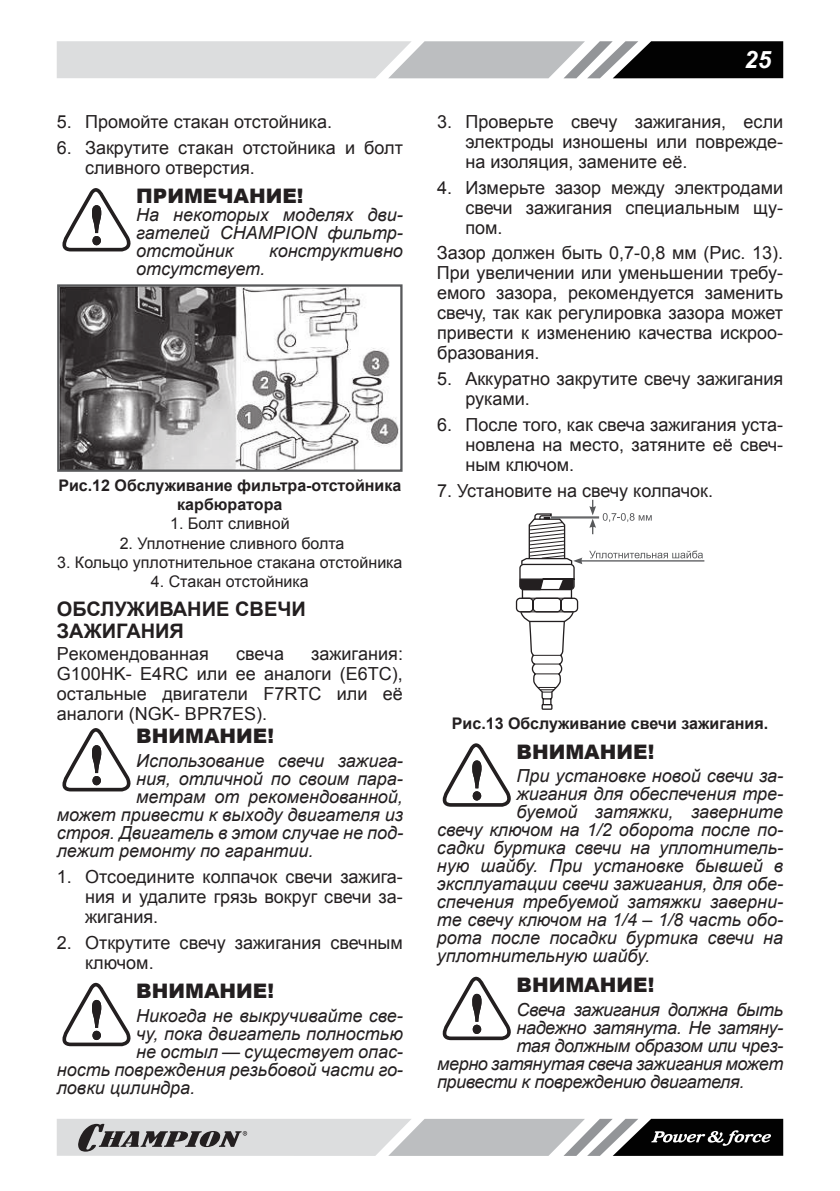
<style>
.page{position:relative;width:840px;height:1191px;background:#fff}
.page>*{position:absolute;margin:0;border:0;box-sizing:border-box;transform-origin:0 0}
.t1{font:italic 700 24px "Arial";color:#fff}
.t2{font:900 20px "Arial";color:#231f20}
.t3{font:700 20px/22px "Arial";color:#231f20}
.t4{font:18px/20px "Arial";color:#231f20;text-align:justify}
.t5{font:italic 18px/18px "Arial";color:#231f20;text-align:justify}
.t6{font:italic 18px "Arial";letter-spacing:-.02em;color:#231f20}
.t7{font:16px "Arial";color:#231f20}
.t8{font:700 16px/19.2px "Arial";color:#231f20;text-align:center}
</style>
<div class="page">
<svg style="left:57px;top:41px;width:725px;height:37px"></svg>
<svg style="left:57px;top:1118px;width:725px;height:37px"></svg>
<svg style="left:62px;top:188px;width:69px;height:63px"></svg>
<img style="left:60px;top:287px;width:339px;height:182px">
<div style="left:57px;top:284px;width:345px;height:188px;border:2px solid #58595b"></div>
<svg style="left:62px;top:728px;width:69px;height:63px"></svg>
<svg style="left:62px;top:982px;width:69px;height:64px"></svg>
<div style="left:519px;top:564px;width:55px;height:26px;border:1px solid #231f20;border-radius:4px"></div>
<hr style="left:550px;top:516px;width:48px;height:1px;background:#58595b">
<hr style="left:550px;top:517px;width:48px;height:1px;background:#58595b">
<hr style="left:580px;top:560px;width:124px;height:1px;background:#58595b">
<svg style="left:520px;top:513px;width:62px;height:53px"></svg>
<svg style="left:589px;top:500px;width:6px;height:34px"></svg>
<svg style="left:602px;top:513px;width:49px;height:9px"></svg>
<svg style="left:589px;top:550px;width:113px;height:8px"></svg>
<svg style="left:515px;top:578px;width:63px;height:132px"></svg>
<svg style="left:442px;top:743px;width:69px;height:63px"></svg>
<svg style="left:442px;top:976px;width:69px;height:64px"></svg>
<p class="t4" style="left:57px;top:113px;width:277px">5. Промойте стакан отстойника.</p>
<p class="t4" style="left:85px;top:139px;width:319px;text-indent:-28px">6. Закрутите стакан отстойника и болт сливного отверстия.</p>
<p class="t2" style="left:136px;top:182px;width:169px">ПРИМЕЧАНИЕ!</p>
<p class="t5" style="left:136px;top:206px;width:268px">На некоторых моделях дви&shy;гателей CHAMPION фильтр&shy;отстойник</p>
<p class="t5" style="left:269px;top:242px;width:135px">конструктивно</p>
<p class="t5" style="left:136px;top:260px;width:130px">отсутствует.</p>
<p class="t8" style="left:58px;top:476px;width:344px">Рис.12 Обслуживание фильтра-отстойника карбюратора</p>
<p class="t7" style="left:170px;top:518px;width:121px">1. Болт сливной</p>
<p class="t7" style="left:120px;top:537px;width:226px">2. Уплотнение сливного болта</p>
<p class="t7" style="left:57px;top:556px;width:346px">3. Кольцо уплотнительное стакана отстойника</p>
<p class="t7" style="left:151px;top:575px;width:159px">4. Стакан отстойника</p>
<p class="t3" style="left:57px;top:598px;width:250px">ОБСЛУЖИВАНИЕ СВЕЧИ<br>ЗАЖИГАНИЯ</p>
<p class="t4" style="left:57px;top:644px;width:153px">Рекомендованная</p>
<p class="t4" style="left:236px;top:644px;width:49px">свеча</p>
<p class="t4" style="left:57px;top:644px;width:347px;text-indent:254px">зажигания:<br>G100HK- E4RC или ее аналоги (E6TC), остальные двигатели F7RTC или её аналоги (NGK- BPR7ES).</p>
<p class="t2" style="left:136px;top:722px;width:139px">ВНИМАНИЕ!</p>
<p class="t5" style="left:136px;top:752px;width:268px">Использование свечи зажига-</p>
<p class="t5" style="left:136px;top:770px;width:268px">ния, отличной по своим пара-</p>
<p class="t5" style="left:136px;top:788px;width:268px">метрам от рекомендованной,</p>
<p class="t5" style="left:57px;top:806px;width:347px">может привести к выходу двигателя из</p>
<p class="t5" style="left:57px;top:824px;width:347px">строя. Двигатель в этом случае не под-</p>
<p class="t5" style="left:57px;top:842px;width:258px">лежит ремонту по гарантии.</p>
<p class="t4" style="left:85px;top:868px;width:319px;text-indent:-28px">1. Отсоедините колпачок свечи зажига&shy;ния и удалите грязь вокруг свечи за&shy;жигания.</p>
<p class="t4" style="left:85px;top:934px;width:319px;text-indent:-28px">2. Открутите свечу зажигания свечным ключом.</p>
<p class="t2" style="left:136px;top:976px;width:139px">ВНИМАНИЕ!</p>
<p class="t5" style="left:136px;top:1006px;width:268px">Никогда не выкручивайте све-</p>
<p class="t5" style="left:136px;top:1024px;width:268px">чу, пока двигатель полностью</p>
<p class="t5" style="left:136px;top:1042px;width:268px">не остыл — существует опас-</p>
<p class="t5" style="left:57px;top:1060px;width:347px">ность повреждения резьбовой части го-</p>
<p class="t5" style="left:57px;top:1078px;width:140px">ловки цилиндра.</p>
<h1 class="t1" style="left:743px;top:46px;width:28px">25</h1>
<p class="t4" style="left:465px;top:113px;width:319px;text-indent:-28px">3. Проверьте свечу зажигания, если электроды изношены или поврежде&shy;на изоляция, замените её.</p>
<p class="t4" style="left:465px;top:179px;width:319px;text-indent:-28px">4. Измерьте зазор между электродами свечи зажигания специальным щу&shy;пом.</p>
<p class="t4" style="left:436px;top:243px;width:347px">Зазор должен быть 0,7-0,8 мм (Рис. 13).<br>При увеличении или уменьшении требу&shy;емого зазора, рекомендуется заменить свечу, так как регулировка зазора может привести к изменению качества искроо&shy;бразования.</p>
<p class="t4" style="left:465px;top:370px;width:319px;text-indent:-28px">5. Аккуратно закрутите свечу зажигания руками.</p>
<p class="t4" style="left:465px;top:416px;width:319px;text-indent:-28px">6. После того, как свеча зажигания уста&shy;новлена на место, затяните её свеч&shy;ным ключом.</p>
<p class="t4" style="left:437px;top:482px;width:277px">7. Установите на свечу колпачок.</p>
<p class="t8" style="left:451px;top:714px;width:317px">Рис.13 Обслуживание свечи зажигания.</p>
<p class="t2" style="left:516px;top:737px;width:139px">ВНИМАНИЕ!</p>
<p class="t5" style="left:516px;top:767px;width:268px">При установке новой свечи за-</p>
<p class="t5" style="left:516px;top:785px;width:268px">жигания для обеспечения тре-</p>
<p class="t5" style="left:516px;top:803px;width:268px">буемой затяжки, заверните</p>
<p class="t5" style="left:437px;top:821px;width:347px">свечу ключом на 1/2 оборота после по-</p>
<p class="t5" style="left:437px;top:839px;width:347px">садки буртика свечи на уплотнитель-</p>
<p class="t5" style="left:436px;top:857px;width:347px">ную шайбу. При установке бывшей в</p>
<p class="t5" style="left:436px;top:875px;width:347px">эксплуатации свечи зажигания, для обе-</p>
<p class="t5" style="left:436px;top:893px;width:347px">спечения требуемой затяжки заверни-</p>
<p class="t5" style="left:436px;top:911px;width:347px">те свечу ключом на 1/4 – 1/8 часть обо-</p>
<p class="t5" style="left:436px;top:929px;width:347px">рота после посадки буртика свечи на</p>
<p class="t5" style="left:436px;top:947px;width:214px">уплотнительную шайбу.</p>
<p class="t2" style="left:516px;top:970px;width:139px">ВНИМАНИЕ!</p>
<p class="t6" style="left:516px;top:998px;width:268px">Свеча зажигания должна быть</p>
<p class="t6" style="left:516px;top:1016px;width:268px">надежно затянута. Не затяну-</p>
<p class="t6" style="left:516px;top:1034px;width:268px">тая должным образом или чрез-</p>
<p class="t6" style="left:437px;top:1052px;width:347px">мерно затянутая свеча зажигания может</p>
<p class="t6" style="left:437px;top:1070px;width:309px">привести к повреждению двигателя.</p>
</div>
